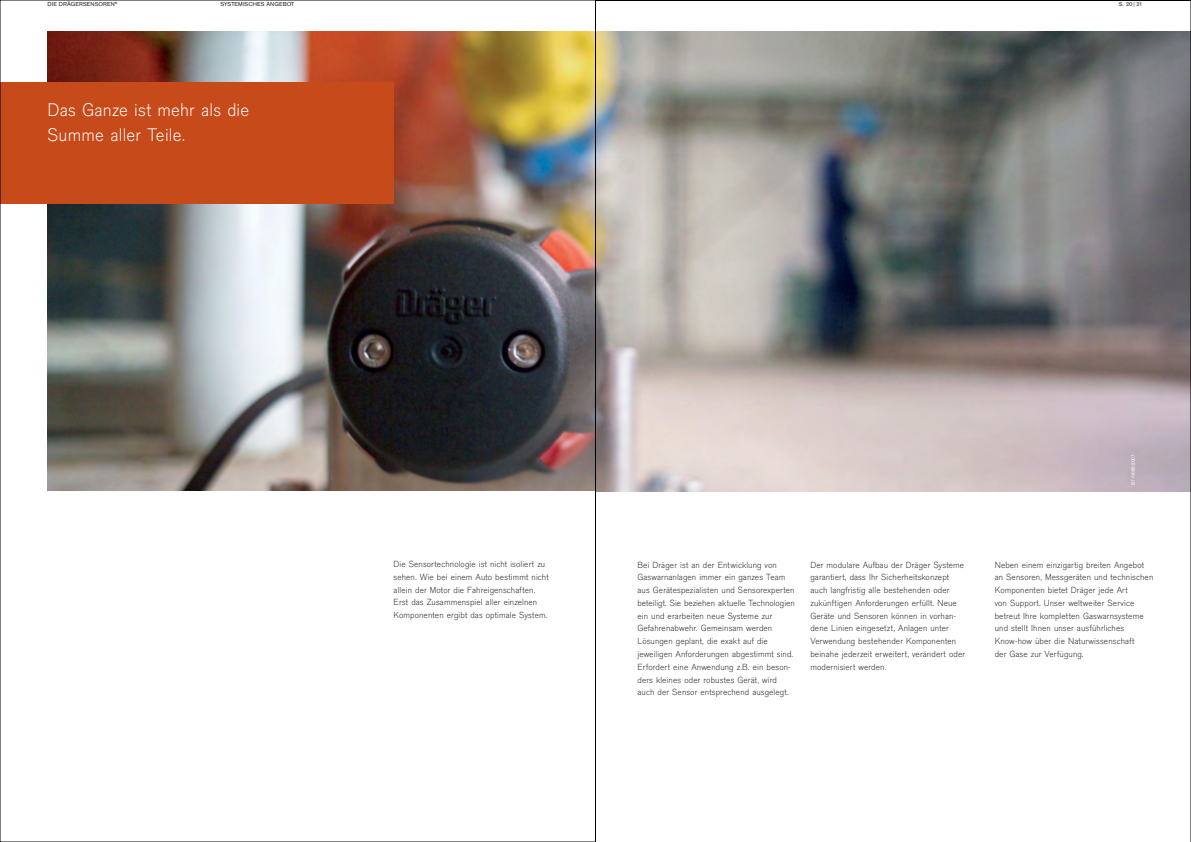
<style>
.page{position:relative;width:1191px;height:842px;background:#fff}
.page>*{position:absolute;margin:0;border:0;box-sizing:border-box;transform-origin:0 0}
.t1{font:300 19px/25.5px "Draeger San";letter-spacing:.01em;color:#fff}
.t2{font:300 9.2px/12.8px "Draeger San";letter-spacing:.01em;color:#231f20}
.t3{font:6px "Draeger San";letter-spacing:.01em;color:#231f20}
.t4{font:700 6px "Draeger San";color:#58595b}
.t5{font:5px "Draeger San";color:#fff}
.s1{font-weight:400}
</style>
<div class="page">
<img style="left:48px;top:31px;width:546px;height:460px">
<div style="left:0;top:82px;width:393px;height:122px;background:#c74a1a"></div>
<svg style="left:595px;top:0;width:596px;height:842px"></svg>
<p class="t3" style="left:48px;top:1px;width:71px">DIE DRÄGERSENSOREN<sup>®</sup></p>
<p class="t3" style="left:221px;top:1px;width:75px">SYSTEMISCHES ANGEBOT</p>
<p class="t1" style="left:48px;top:97px;width:203px">Das Ganze ist mehr als die<br>Summe aller Teile.</p>
<p class="t4" style="left:1118px;top:1px;width:25px">S. 20<span class="s1">|</span>21</p>
<p class="t2" style="left:393px;top:558px;width:157px">Die Sensortechnologie ist nicht isoliert zu sehen. Wie bei einem Auto bestimmt nicht allein der Motor die Fahreigenschaften.<br>Erst das Zusammenspiel aller einzelnen Komponenten ergibt das optimale System.</p>
<p class="t5" style="left:1130px;top:485px;width:32px;rotate:-90deg">ST-11060-2007</p>
<p class="t2" style="left:637px;top:558px;width:159px">Bei Dräger ist an der Entwicklung von Gaswarnanlagen immer ein ganzes Team aus Gerätespezialisten und Sensorexperten beteiligt. Sie beziehen aktuelle Technologien ein und erarbeiten neue Systeme zur Gefahrenabwehr. Gemeinsam werden Lösungen geplant, die exakt auf die jeweiligen Anforderungen abgestimmt sind.<br>Erfordert eine Anwendung z.B. ein beson - ders kleines oder robustes Gerät, wird auch der Sensor entsprechend ausgelegt.</p>
<p class="t2" style="left:810px;top:558px;width:156px">Der modulare Aufbau der Dräger Systeme garantiert, dass Ihr Sicherheitskonzept auch langfristig alle bestehenden oder zukünftigen Anforderungen erfüllt. Neue Geräte und Sensoren können in vorhan - dene Linien eingesetzt, Anlagen unter Verwendung bestehender Komponenten beinahe jederzeit erweitert, verändert oder modernisiert werden.</p>
<p class="t2" style="left:994px;top:558px;width:160px">Neben einem einzigartig breiten Angebot an Sensoren, Messgeräten und technischen Komponenten bietet Dräger jede Art<br>von Support. Unser weltweiter Service betreut Ihre kompletten Gaswarnsysteme und stellt Ihnen unser ausführliches Know-how über die Naturwissenschaft<br>der Gase zur Verfügung.</p>
</div>
